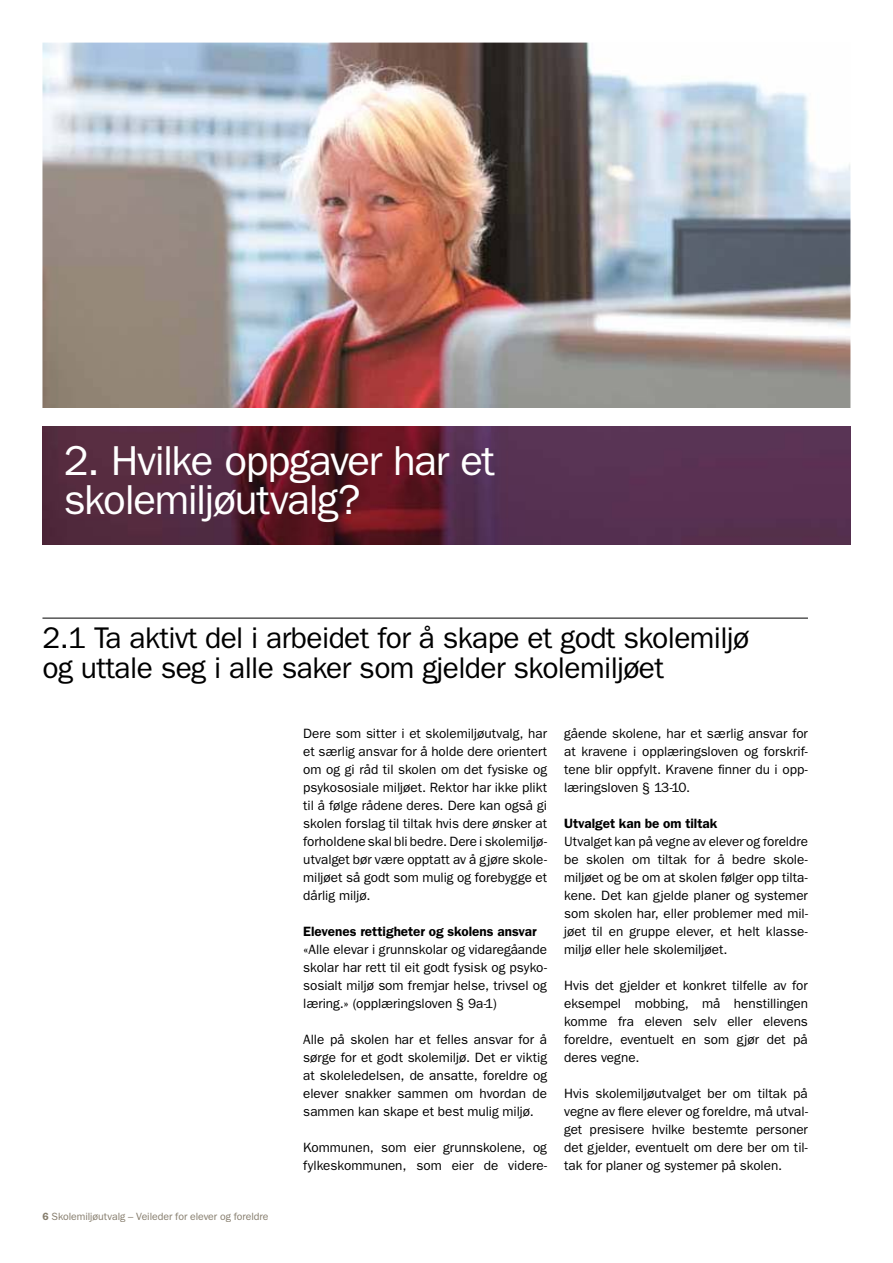
<style>
.page{position:relative;width:893px;height:1263px;background:#fff}
.page>*{position:absolute;margin:0;border:0;box-sizing:border-box;transform-origin:0 0}
.t1{font:42px/39px "ITC Franklin Gothic Std";letter-spacing:-.03em;color:#fff}
.t2{font:30px/30px "ITC Franklin Gothic Std";letter-spacing:-.02em;color:#000}
.t3{font:13.5px/18px "ITC Franklin Gothic Std";letter-spacing:-.005em;color:#000;text-align:justify}
.t4{font:600 13.5px "ITC Franklin Gothic Std";color:#000}
.t5{font:10.5px "ITC Franklin Gothic Std";letter-spacing:-.005em;color:#857c6c}
.s1{font-weight:600}
</style>
<div class="page">
<img style="left:42px;top:43px;width:808px;height:365px">
<hr style="left:42px;top:618px;width:766px;height:1px;background:#000">
<img style="left:42px;top:426px;width:808px;height:118px">
<h1 class="t1" style="left:64px;top:445px;width:433px">2. Hvilke oppgaver har et skole miljøutvalg?</h1>
<h2 class="t2" style="left:42px;top:625px;width:708px">2.1 Ta aktivt del i arbeidet for å skape et godt skole miljø og ut tale seg i alle saker som gjelder skolemiljøet</h2>
<p class="t5" style="left:42px;top:1213px;width:228px"><span class="s1">6</span> Skolemiljøutvalg – Veileder for elever og foreldre</p>
<p class="t3" style="left:303px;top:725px;width:245px">Dere som sitter i et skolemiljøutvalg, har et særlig ansvar for å holde dere orientert om og gi råd til skolen om det fysiske og psykososiale miljøet. Rektor har ikke plikt til å følge rådene deres. Dere kan også gi skolen forslag til tiltak hvis dere ønsker at forholdene skal bli bedre. Dere i skolemiljø&shy;utvalget bør være opptatt av å gjøre skole&shy;miljøet så godt som mulig og forebygge et dårlig miljø.</p>
<p class="t4" style="left:303px;top:926px;width:235px">Elevenes rettigheter og skolens ansvar</p>
<p class="t3" style="left:303px;top:941px;width:245px">«Alle elevar i grunnskolar og vidaregåande skolar har rett til eit godt fysisk og psyko&shy;sosialt miljø som fremjar helse, trivsel og læring.» ( opplæringsloven § 9a-1)</p>
<p class="t3" style="left:303px;top:1031px;width:245px">Alle på skolen har et felles ansvar for å sørge for et godt skolemiljø. Det er viktig at skoleledelsen, de ansatte, foreldre og elever snakker sammen om hvordan de sammen kan skape et best mulig miljø.</p>
<p class="t3" style="left:303px;top:1139px;width:245px">Kommunen, som eier grunnskolene, og fylkeskommunen, som eier de videre-</p>
<p class="t3" style="left:564px;top:725px;width:245px">gående skolene, har et særlig ansvar for at kravene i opplæringsloven og forskrif&shy;tene blir oppfylt. Kravene finner du i opp&shy;læringsloven § 13-10.</p>
<p class="t4" style="left:564px;top:818px;width:155px">Utvalget kan be om tiltak</p>
<p class="t3" style="left:564px;top:833px;width:245px">Utvalget kan på vegne av elever og foreldre be skolen om tiltak for å bedre skole&shy;miljøet og be om at skolen følger opp tilta&shy;kene. Det kan gjelde planer og systemer som skolen har, eller problemer med mil&shy;jøet til en gruppe elever, et helt klasse&shy;miljø eller hele skolemiljøet.</p>
<p class="t3" style="left:564px;top:977px;width:245px">Hvis det gjelder et konkret tilfelle av for eksempel mobbing, må henstillingen komme fra eleven selv eller elevens foreldre, eventuelt en som gjør det på deres vegne.</p>
<p class="t3" style="left:564px;top:1085px;width:245px">Hvis skolemiljøutvalget ber om tiltak på vegne av flere elever og foreldre, må utval&shy;get presisere hvilke bestemte personer det gjelder, eventuelt om dere ber om til&shy;tak for planer og systemer på skolen.</p>
</div>
